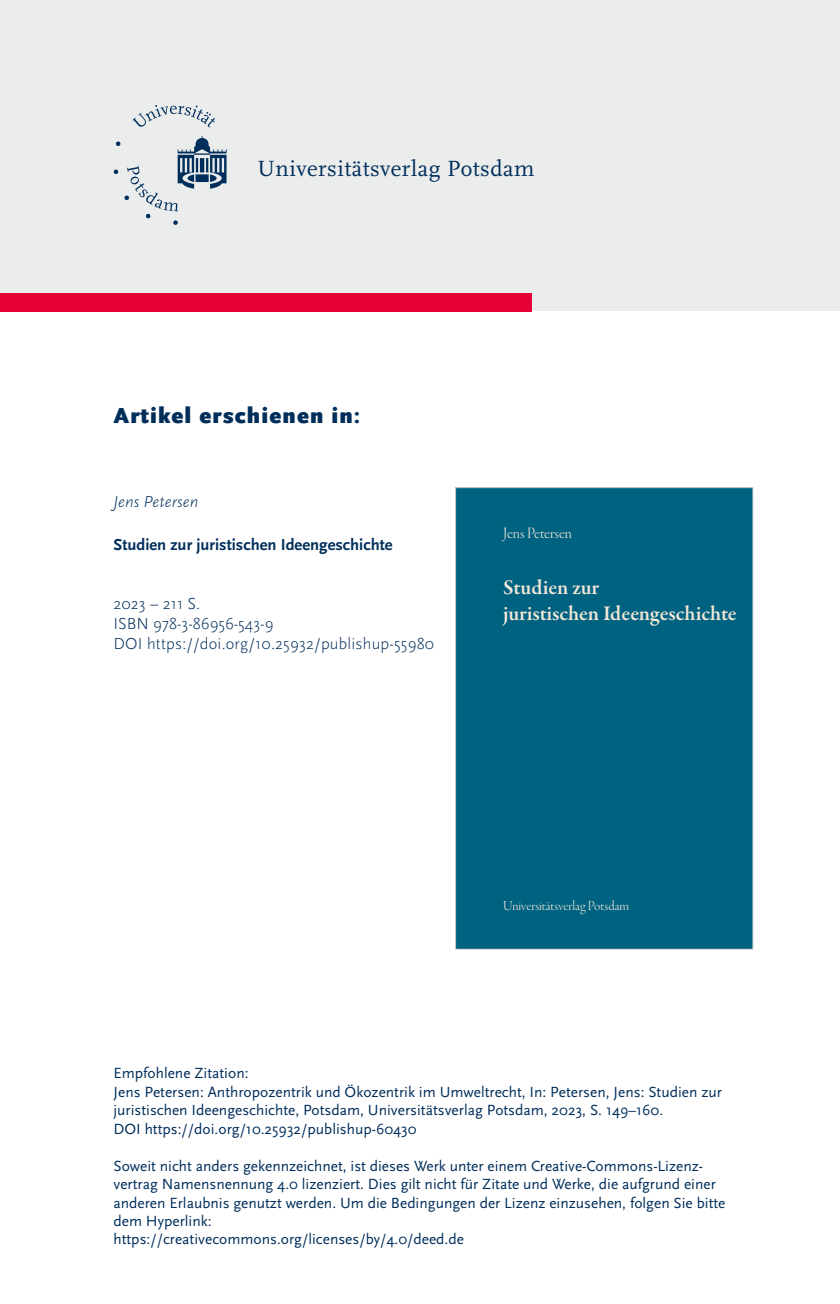
<style>
.page{position:relative;width:840px;height:1304px;background:#fff}
.page>*{position:absolute;margin:0;border:0;box-sizing:border-box;transform-origin:0 0}
.t1{font:23px "Scala";letter-spacing:.02em;color:#002e5b}
.t2{font:900 22.8px "Scala Sans Pro";letter-spacing:.05em;color:#002e5b}
.t3{font:600 21.2px/25.4px "Garamond Premr Pro";letter-spacing:-.005em;color:#f3e7d7}
.t4{font:300 16.6px/20px "Scala Sans Pro";letter-spacing:.01em;color:#002e5b}
.t5{font:700 16.6px "Scala Sans Pro";color:#002e5b}
.t6{font:italic 300 16.6px "Scala Sans Pro";color:#002e5b}
.t7{font:16.2px "Garamond Premr Pro Lt Disp";letter-spacing:-.005em;color:#f3e7d7}
.t8{font:15.4px/18.4px "Scala Sans Pro";color:#002e5b}
.t9{font:14.2px "Garamond Premr Pro Lt Disp";color:#f3e7d7}
</style>
<div class="page">
<div style="left:0;top:0;width:839px;height:310px;background:#eaebeb"></div>
<svg style="left:132px;top:105px;width:83px;height:22px"></svg>
<svg style="left:113px;top:136px;width:113px;height:89px"></svg>
<div style="left:0;top:293px;width:531px;height:18px;background:#e70038"></div>
<div style="left:455px;top:488px;width:297px;height:461px;background:#006281"></div>
<div style="left:455px;top:487px;width:298px;height:463px;border:1px solid #cfd0d0"></div>
<h1 class="t1" style="left:257px;top:156px;width:278px">Universitätsverlag Potsdam</h1>
<h2 class="t2" style="left:113px;top:402px;width:248px">Artikel erschienen in:</h2>
<p class="t6" style="left:113px;top:492px;width:86px">Jens Petersen</p>
<p class="t5" style="left:113px;top:534px;width:280px">Studien zur juristischen Ideengeschichte</p>
<p class="t4" style="left:113px;top:594px;width:322px">2023 – 211 S.<br>ISBN 978-3-86956-543-9<br>DOI https://doi.org/10.25932/publishup-55980</p>
<p class="t7" style="left:503px;top:524px;width:70px">Jens Petersen</p>
<h3 class="t3" style="left:503px;top:575px;width:235px">Studien zur<br>juristischen Ideengeschichte</h3>
<p class="t9" style="left:503px;top:898px;width:127px">Universitätsverlag Potsdam</p>
<p class="t8" style="left:113px;top:1064px;width:609px">Empfohlene Zitation:<br>Jens Petersen: Anthropozentrik und Ökozentrik im Umweltrecht, In: Petersen, Jens: Studien zur juristischen Ideengeschichte, Potsdam, Universitätsverlag Potsdam, 2023, S. 149–160.<br>DOI https://doi.org/10.25932/publishup-60430</p>
<p class="t8" style="left:113px;top:1156px;width:613px">Soweit nicht anders gekennzeichnet, ist dieses Werk unter einem Creative-Commons-Lizenz&shy;vertrag Namensnennung 4.0 lizenziert. Dies gilt nicht für Zitate und Werke, die aufgrund einer anderen Erlaubnis genutzt werden. Um die Bedingungen der Lizenz einzusehen, folgen Sie bitte dem Hyperlink:<br>https://creativecommons.org/licenses/by/4.0/deed.de</p>
</div>
